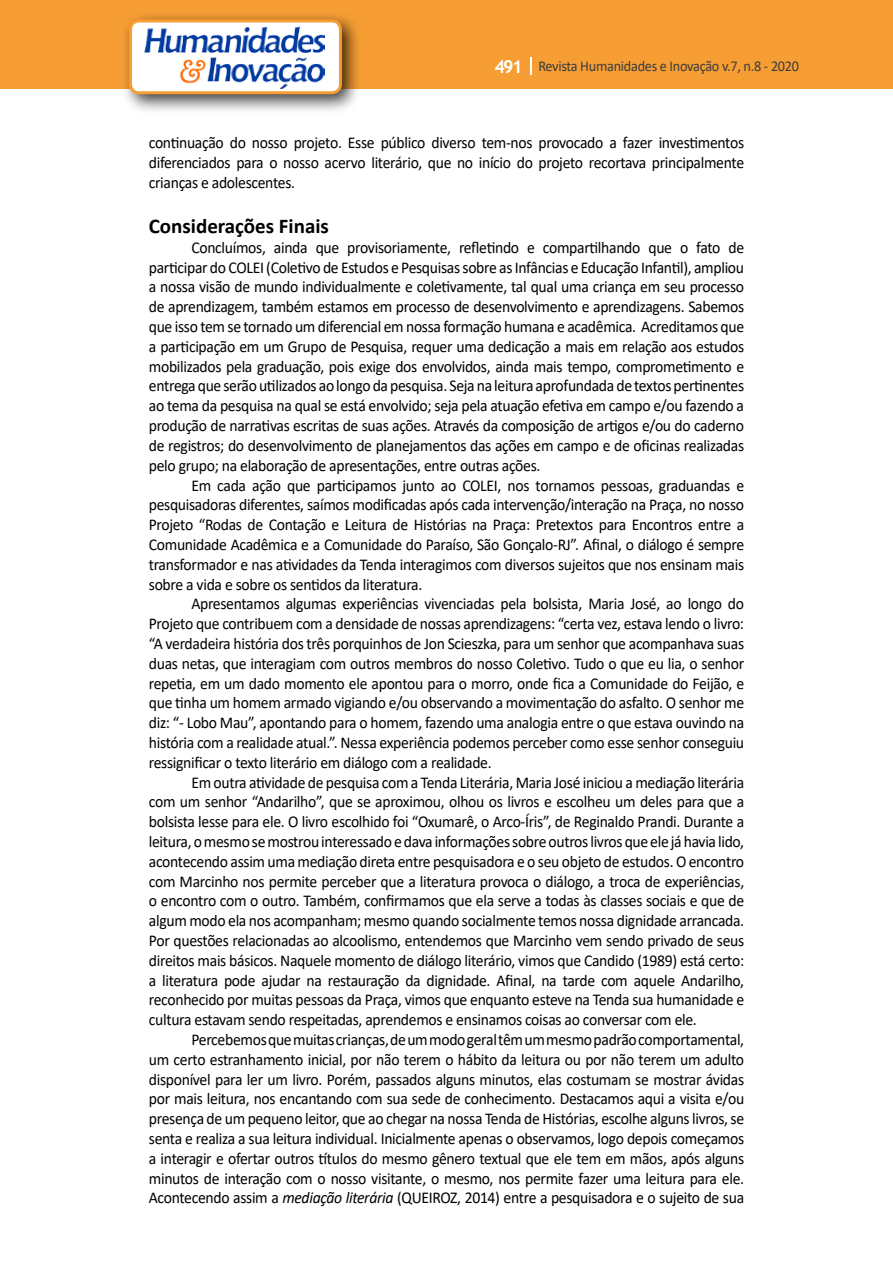
<style>
.page{position:relative;width:893px;height:1263px;background:#fff}
.page>*{position:absolute;margin:0;border:0;box-sizing:border-box;transform-origin:0 0}
.t1{font:700 21px "Calibri";color:#000}
.t2{font:16.5px/19.8px "Calibri";letter-spacing:-.02em;color:#000;text-align:justify;scale:.95 1}
.t3{font:15px "Calibri";letter-spacing:-.02em;color:#3c3c3b;scale:.95 1}
.s1{font-family:"Trebuchet MS";font-weight:700;font-size:18px;color:#fff}
.s2{font-style:italic}
</style>
<div class="page">
<div style="left:0;top:0;width:893px;height:88px;background:#f69e34"></div>
<svg style="left:530px;top:57px;width:2px;height:18px"></svg>
<div style="left:121px;top:11px;width:241px;height:103px;background:#000;opacity:.75"></div>
<div style="left:130px;top:21px;width:210px;height:72px;background:#fff;border-radius:9px"></div>
<img style="left:144px;top:27px;width:181px;height:62px">
<div style="left:129px;top:19px;width:213px;height:75px;border:3px solid #f69e34;border-radius:9px"></div>
<p class="t3" style="left:495px;top:56px;width:322px"><span class="s1">491</span> Revista Humanidades e Inovação v.7, n.8 - 2020</p>
<p class="t2" style="left:149px;top:133px;width:628px">continuação do nosso projeto. Esse público diverso tem-nos provocado a fazer investimentos diferenciados para o nosso acervo literário, que no início do projeto recortava principalmente crianças e adolescentes.</p>
<p class="t1" style="left:149px;top:211px;width:182px">Considerações Finais</p>
<p class="t2" style="left:149px;top:237px;width:628px;text-indent:43px">Concluímos, ainda que provisoriamente, refletindo e compartilhando que o fato de participar do COLEI (Coletivo de Estudos e Pesquisas sobre as Infâncias e Educação Infantil), ampliou a nossa visão de mundo individualmente e coletivamente, tal qual uma criança em seu processo de aprendizagem, também estamos em processo de desenvolvimento e aprendizagens. Sabemos que isso tem se tornado um diferencial em nossa formação humana e acadêmica. Acreditamos que a participação em um Grupo de Pesquisa, requer uma dedicação a mais em relação aos estudos mobilizados pela graduação, pois exige dos envolvidos, ainda mais tempo, comprometimento e entregaque serãoutilizados aolongodapesquisa. Sejana leitura aprofundada de textospertinentes ao tema da pesquisa na qual se está envolvido; seja pela atuação efetiva em campo e/ou fazendo a produção de narrativas escritas de suas ações. Através da composição de artigos e/ou do caderno de registros; do desenvolvimento de planejamentos das ações em campo e de oficinas realizadas pelo grupo; na elaboração de apresentações, entre outras ações.</p>
<p class="t2" style="left:149px;top:475px;width:628px;text-indent:43px">Em cada ação que participamos junto ao COLEI, nos tornamos pessoas, graduandas e pesquisadoras diferentes, saímos modificadas após cada intervenção/interação na Praça, no nosso Projeto “Rodas de Contação e Leitura de Histórias na Praça: Pretextos para Encontros entre a Comunidade Acadêmica e a Comunidade do Paraíso, São Gonçalo-RJ”. Afinal, o diálogo é sempre transformador e nas atividades da Tenda interagimos com diversos sujeitos que nos ensinam mais sobre a vida e sobre os sentidos da literatura.</p>
<p class="t2" style="left:149px;top:593px;width:628px;text-indent:43px">Apresentamos algumas experiências vivenciadas pela bolsista, Maria José, ao longo do Projeto que contribuem com a densidade de nossas aprendizagens: “certa vez, estava lendo o livro: “A verdadeira história dos três porquinhos de Jon Scieszka, para um senhor que acompanhava suas duas netas, que interagiam com outros membros do nosso Coletivo. Tudo o que eu lia, o senhor repetia, em um dado momento ele apontou para o morro, onde fica a Comunidade do Feijão, e que tinha um homem armado vigiando e/ou observando a movimentação do asfalto. O senhor me diz: “- Lobo Mau”, apontando para o homem, fazendo uma analogia entre o que estava ouvindo na história com a realidade atual.”. Nessa experiência podemos perceber como esse senhor conseguiu ressignificar o texto literário em diálogo com a realidade.</p>
<p class="t2" style="left:149px;top:772px;width:628px;text-indent:43px">Em outra atividade de pesquisa com a Tenda Literária, Maria José iniciou a mediação literária com um senhor “Andarilho”, que se aproximou, olhou os livros e escolheu um deles para que a bolsista lesse para ele. O livro escolhido foi “Oxumarê, o Arco-Íris”, de Reginaldo Prandi. Durante a leitura,omesmosemostrouinteressadoedava informaçõessobreoutroslivrosque ele jáhavia lido, acontecendo assim uma mediação direta entre pesquisadora e o seu objeto de estudos. O encontro com Marcinho nos permite perceber que a literatura provoca o diálogo, a troca de experiências, o encontro com o outro. Também, confirmamos que ela serve a todas às classes sociais e que de algum modo ela nos acompanham; mesmo quando socialmente temos nossa dignidade arrancada.<br>Por questões relacionadas ao alcoolismo, entendemos que Marcinho vem sendo privado de seus direitos mais básicos. Naquele momento de diálogo literário, vimos que Candido (1989) está certo: a literatura pode ajudar na restauração da dignidade. Afinal, na tarde com aquele Andarilho, reconhecido por muitas pessoas da Praça, vimos que enquanto esteve na Tenda sua humanidade e cultura estavam sendo respeitadas, aprendemos e ensinamos coisas ao conversar com ele.</p>
<p class="t2" style="left:149px;top:1029px;width:628px;text-indent:43px">Percebemosquemuitascrianças,deummodogeraltêmummesmopadrãocomportamental, um certo estranhamento inicial, por não terem o hábito da leitura ou por não terem um adulto disponível para ler um livro. Porém, passados alguns minutos, elas costumam se mostrar ávidas por mais leitura, nos encantando com sua sede de conhecimento. Destacamos aqui a visita e/ou presença de um pequeno leitor, que ao chegar na nossa Tenda de Histórias, escolhe alguns livros, se senta e realiza a sua leitura individual. Inicialmente apenas o observamos, logo depois começamos a interagir e ofertar outros títulos do mesmo gênero textual que ele tem em mãos, após alguns minutos de interação com o nosso visitante, o mesmo, nos permite fazer uma leitura para ele.<br>Acontecendo assim a <span class="s2">mediação literária</span> (QUEIROZ, 2014) entre a pesquisadora e o sujeito de sua</p>
</div>
